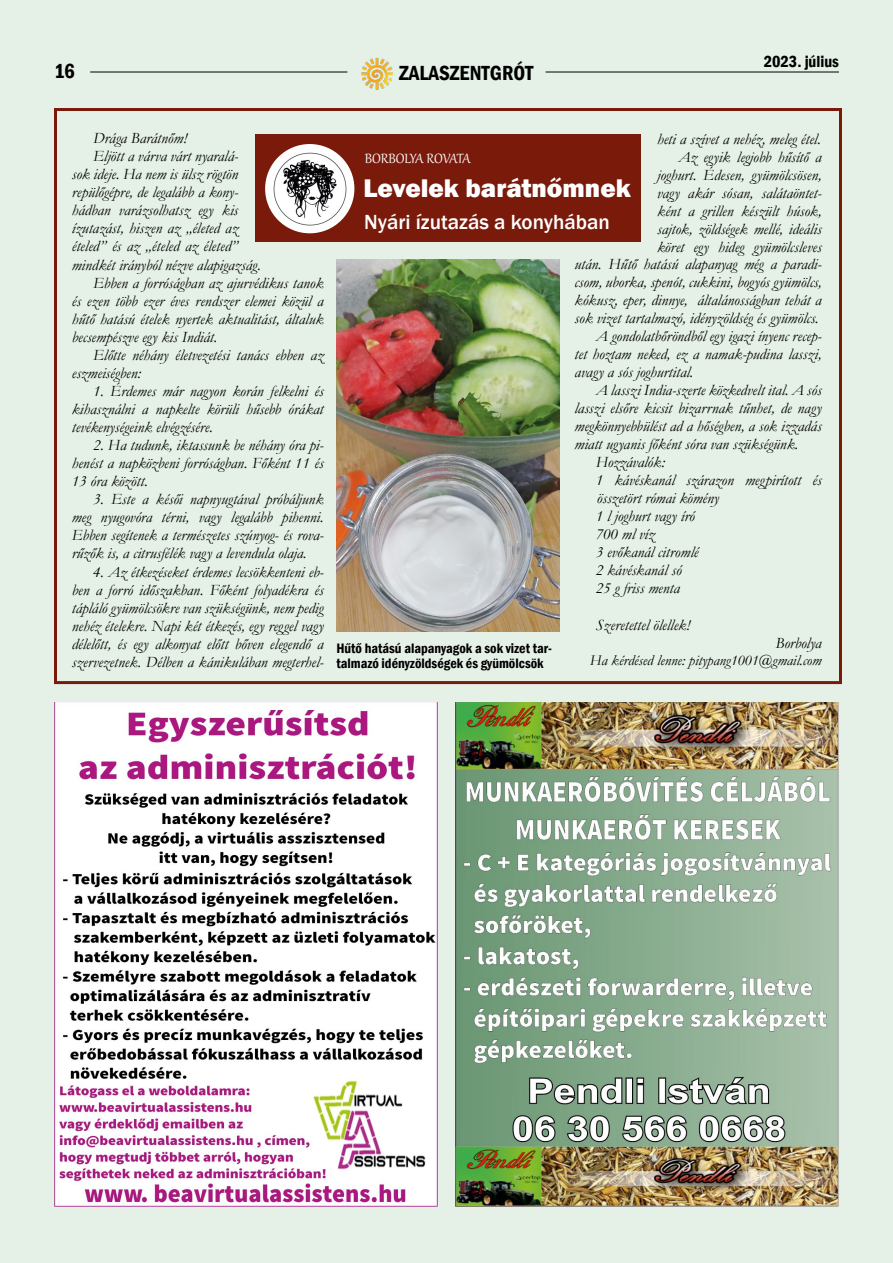
<style>
.page{position:relative;width:893px;height:1263px;background:#e5f1e7}
.page>*{position:absolute;margin:0;border:0;box-sizing:border-box;transform-origin:0 0}
.t1{font:800 26.25px "Franklin Gothic";color:#fff}
.t2{font:500 21px "Franklin Gothic";color:#fff}
.t3{font:600 condensed 21px "Franklin Gothic";color:#000}
.t4{font:16.5px "Gabriola";letter-spacing:-.015em;color:#fff}
.t5{font:600 condensed 16.5px "Franklin Gothic";color:#000}
.t6{font:italic 15.75px/18px "Garamond";color:#000;text-align:justify}
.t7{font:italic 15px "Garamond";color:#000}
.t8{font:600 condensed 14.1px/15px "Franklin Gothic";color:#000}
</style>
<div class="page">
<div style="left:54px;top:108px;width:788px;height:576px;border:3px solid #7a1a0b"></div>
<div style="left:256px;top:134px;width:385px;height:108px;background:#7a1a0b"></div>
<img style="left:337px;top:259px;width:222px;height:372px">
<img style="left:265px;top:144px;width:89px;height:89px;border-radius:45px">
<img style="left:54px;top:702px;width:383px;height:504px">
<img style="left:455px;top:702px;width:384px;height:504px">
<img style="left:361px;top:57px;width:32px;height:33px">
<hr style="left:90px;top:72px;width:257px;height:1px;background:#000">
<hr style="left:546px;top:72px;width:293px;height:1px;background:#000">
<h2 class="t3" style="left:54px;top:57px;width:22px">16</h2>
<h2 class="t3" style="left:399px;top:59px;width:136px">ZALASZENTGRÓT</h2>
<p class="t5" style="left:764px;top:51px;width:77px">2023. július</p>
<p class="t6" style="left:93px;top:129px;width:95px">Drága Barátnőm!</p>
<p class="t6" style="left:93px;top:147px;width:147px">Eljött a várva várt nyaralá-</p>
<p class="t6" style="left:72px;top:165px;width:168px">sok ideje. Ha nem is ülsz rögtön</p>
<p class="t6" style="left:72px;top:183px;width:168px">repülőgépre, de legalább a kony-</p>
<p class="t6" style="left:72px;top:201px;width:168px">hádban varázsolhatsz egy kis</p>
<p class="t6" style="left:72px;top:219px;width:168px">ízutazást, hiszen az „életed az</p>
<p class="t6" style="left:72px;top:237px;width:167px">ételed” és az „ételed az életed”</p>
<p class="t6" style="left:72px;top:256px;width:191px">mindkét irányból nézve alapigazság.</p>
<p class="t6" style="left:93px;top:274px;width:232px">Ebben a forróságban az ajurvédikus tanok</p>
<p class="t6" style="left:72px;top:292px;width:253px">és ezen több ezer éves rendszer elemei közül a</p>
<p class="t6" style="left:72px;top:310px;width:253px">hűtő hatású ételek nyertek aktualitást, általuk</p>
<p class="t6" style="left:72px;top:328px;width:147px">becsempészve egy kis Indiát.</p>
<p class="t6" style="left:93px;top:346px;width:232px">Előtte néhány életvezetési tanács ebben az</p>
<p class="t6" style="left:72px;top:364px;width:71px">eszmeiségben:</p>
<p class="t6" style="left:72px;top:382px;width:253px;text-indent:21px">1. Érdemes már nagyon korán felkelni és kihasználni a napkelte körüli hűsebb órákat tevékenységeink elvégzésére.</p>
<p class="t6" style="left:72px;top:436px;width:253px;text-indent:21px">2. Ha tudunk, iktassunk be néhány óra pi&shy;henést a napközbeni forróságban. Főként 11 és 13 óra között.</p>
<p class="t6" style="left:72px;top:490px;width:253px;text-indent:21px">3. Este a késői napnyugtával próbáljunk meg nyugovóra térni, vagy legalább pihenni.<br>Ebben segítenek a természetes szúnyog- és rova&shy;rűzők is, a citrusfélék vagy a levendula olaja.</p>
<p class="t6" style="left:72px;top:562px;width:253px;text-indent:21px">4. Az étkezéseket érdemes lecsökkenteni eb&shy;ben a forró időszakban. Főként folyadékra és tápláló gyümölcsökre van szükségünk, nem pedig nehéz ételekre. Napi két étkezés, egy reggel vagy délelőtt, és egy alkonyat előtt bőven elegendő a szervezetnek. Délben a kánikulában megterhel-</p>
<p class="t4" style="left:365px;top:148px;width:107px">BORBOLYA ROVATA</p>
<h1 class="t1" style="left:363px;top:172px;width:269px">Levelek barátnőmnek</h1>
<h2 class="t2" style="left:364px;top:209px;width:247px">Nyári ízutazás a konyhában</h2>
<p class="t6" style="left:657px;top:129px;width:166px;text-align:right">heti a szívet a nehéz, meleg étel.<br>Az egyik legjobb hűsítő a joghurt. Édesen, gyümölcsösen, vagy akár sósan, salátaöntet&shy;ként a grillen készült húsok, sajtok, zöldségek mellé, ideális köret egy hideg gyümölcsleves</p>
<p class="t8" style="left:336px;top:640px;width:217px">Hűtő hatású alapanyagok a sok vizet tar&shy;talmazó idényzöldségek és gyümölcsök</p>
<p class="t6" style="left:574px;top:255px;width:249px">után. Hűtő hatású alapanyag még a paradi-</p>
<p class="t6" style="left:574px;top:273px;width:249px">csom, uborka, spenót, cukkini, bogyós gyümölcs,</p>
<p class="t6" style="left:574px;top:291px;width:249px">kókusz, eper, dinnye, általánosságban tehát a</p>
<p class="t6" style="left:574px;top:309px;width:246px">sok vizet tartalmazó, idényzöldség és gyümölcs.</p>
<p class="t6" style="left:596px;top:327px;width:227px">A gondolatbőröndből egy igazi ínyenc recep-</p>
<p class="t6" style="left:574px;top:345px;width:249px">tet hoztam neked, ez a namak-pudina lasszi,</p>
<p class="t6" style="left:574px;top:363px;width:120px">avagy a sós joghurtital.</p>
<p class="t6" style="left:596px;top:381px;width:227px">A lasszi India-szerte közkedvelt ital. A sós</p>
<p class="t6" style="left:574px;top:399px;width:249px">lasszi elsőre kicsit bizarrnak tűnhet, de nagy</p>
<p class="t6" style="left:574px;top:417px;width:249px">megkönnyebbülést ad a hőségben, a sok izzadás</p>
<p class="t6" style="left:574px;top:435px;width:225px">miatt ugyanis főként sóra van szükségünk.</p>
<p class="t6" style="left:596px;top:453px;width:71px">Hozzávalók:</p>
<p class="t6" style="left:596px;top:471px;width:227px">1 kávéskanál szárazon megpirított és</p>
<p class="t6" style="left:597px;top:489px;width:124px">összetört római kömény</p>
<p class="t6" style="left:596px;top:507px;width:100px">1 l joghurt vagy író</p>
<p class="t6" style="left:596px;top:525px;width:60px">700 ml víz</p>
<p class="t6" style="left:596px;top:543px;width:104px">3 evőkanál citromlé</p>
<p class="t6" style="left:596px;top:561px;width:87px">2 kávéskanál só</p>
<p class="t6" style="left:596px;top:579px;width:86px">25 g friss menta</p>
<p class="t6" style="left:596px;top:615px;width:96px">Szeretettel ölellek!</p>
<p class="t6" style="left:775px;top:633px;width:48px">Borbolya</p>
<p class="t7" style="left:590px;top:650px;width:233px">Ha kérdésed lenne: pitypang1001@gmail.com</p>
</div>
